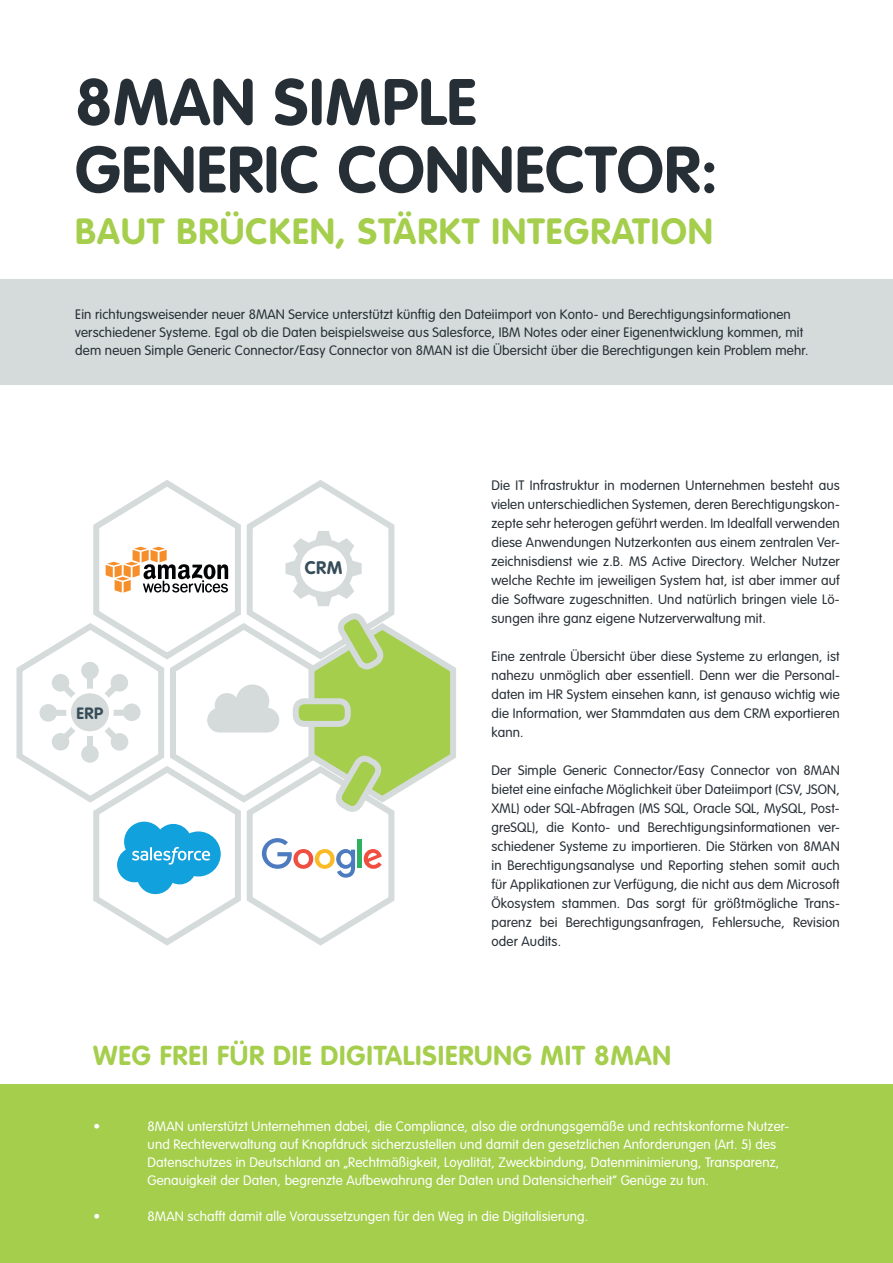
<style>
.page{position:relative;width:893px;height:1263px;background:#fff}
.page>*{position:absolute;margin:0;border:0;box-sizing:border-box;transform-origin:0 0}
.t1{font:700 64.5px/67.5px "VAG Rounded Std";letter-spacing:.01em;color:#272f36}
.t2{font:700 36px "VAG Rounded Std";letter-spacing:.035em;color:#a4ce4c}
.t3{font:700 27px "VAG Rounded Std";letter-spacing:.03em;color:#a4ce4c}
.t4{font:700 18px "VAG Rounded Std";color:#364d59}
.t5{font:700 16.2px "VAG Rounded Std";color:#364d59}
.t6{font:300 13.5px/19px "VAG Rounded Std";letter-spacing:.01em;color:#272f36;text-align:justify}
.t7{font:300 13.5px/18px "VAG Rounded Std";letter-spacing:.01em;color:#fff}
</style>
<div class="page">
<div style="left:0;top:1084px;width:893px;height:179px;background:#a4ce4c"></div>
<div style="left:0;top:279px;width:893px;height:105px;background:#d5dbdb"></div>
<svg style="left:16px;top:480px;width:440px;height:466px"></svg>
<h1 class="t1" style="left:75px;top:71px;width:644px">8MAN SIMPLE<br>GENERIC CONNECTOR:</h1>
<h2 class="t2" style="left:75px;top:210px;width:639px">BAUT BRÜCKEN, STÄRKT INTEGRATION</h2>
<p class="t6" style="left:75px;top:306px;width:735px;line-height:18px;text-align:left">Ein richtungsweisender neuer 8MAN Service unterstützt künftig den Dateiimport von Konto- und Berechtigungsinformationen verschiedener Systeme. Egal ob die Daten beispielsweise aus Salesforce, IBM Notes oder einer Eigenentwicklung kommen, mit dem neuen Simple Generic Connector/Easy Connector von 8MAN ist die Übersicht über die Berechtigungen kein Problem mehr.</p>
<p class="t5" style="left:77px;top:704px;width:28px">ERP</p>
<h3 class="t4" style="left:305px;top:557px;width:39px">CRM</h3>
<p class="t6" style="left:491px;top:476px;width:350px">Die IT Infrastruktur in modernen Unternehmen besteht aus vielen unterschiedlichen Systemen, deren Berechtigungskon&shy;zepte sehr heterogen geführt werden. Im Idealfall verwenden diese Anwendungen Nutzerkonten aus einem zentralen Ver&shy;zeichnisdienst wie z.B. MS Active Directory. Welcher Nutzer welche Rechte im jeweiligen System hat, ist aber immer auf die Software zugeschnitten. Und natürlich bringen viele Lö&shy;sungen ihre ganz eigene Nutzerverwaltung mit.</p>
<p class="t6" style="left:491px;top:647px;width:350px">Eine zentrale Übersicht über diese Systeme zu erlangen, ist nahezu unmöglich aber essentiell. Denn wer die Personal&shy;daten im HR System einsehen kann, ist genauso wichtig wie die Information, wer Stammdaten aus dem CRM exportieren kann.</p>
<p class="t6" style="left:491px;top:761px;width:350px">Der Simple Generic Connector/Easy Connector von 8MAN bietet eine einfache Möglichkeit über Dateiimport (CSV, JSON, XML) oder SQL-Abfragen (MS SQL, Oracle SQL, MySQL, Post&shy;greSQL), die Konto- und Berechtigungsinformationen ver&shy;schiedener Systeme zu importieren. Die Stärken von 8MAN in Berechtigungsanalyse und Reporting stehen somit auch für Applikationen zur Verfügung, die nicht aus dem Microsoft Ökosystem stammen. Das sorgt für größtmögliche Trans&shy;parenz bei Berechtigungsanfragen, Fehlersuche, Revision oder Audits.</p>
<h3 class="t3" style="left:93px;top:1039px;width:579px">WEG FREI FÜR DIE DIGITALISIERUNG MIT 8MAN</h3>
<p class="t7" style="left:94px;top:1117px;width:8px">•</p>
<p class="t7" style="left:148px;top:1117px;width:643px">8MAN unterstützt Unternehmen dabei, die Compliance, also die ordnungsgemäße und rechtskonforme Nutzer&shy;und Rechteverwaltung auf Knopfdruck sicherzustellen und damit den gesetzlichen Anforderungen (Art. 5) des Datenschutzes in Deutschland an „Rechtmäßigkeit, Loyalität, Zweckbindung, Datenminimierung, Transparenz, Genauigkeit der Daten, begrenzte Aufbewahrung der Daten und Datensicherheit“ Genüge zu tun.</p>
<p class="t7" style="left:94px;top:1207px;width:8px">•</p>
<p class="t7" style="left:148px;top:1207px;width:442px">8MAN schafft damit alle Voraussetzungen für den Weg in die Digitalisierung.</p>
</div>
